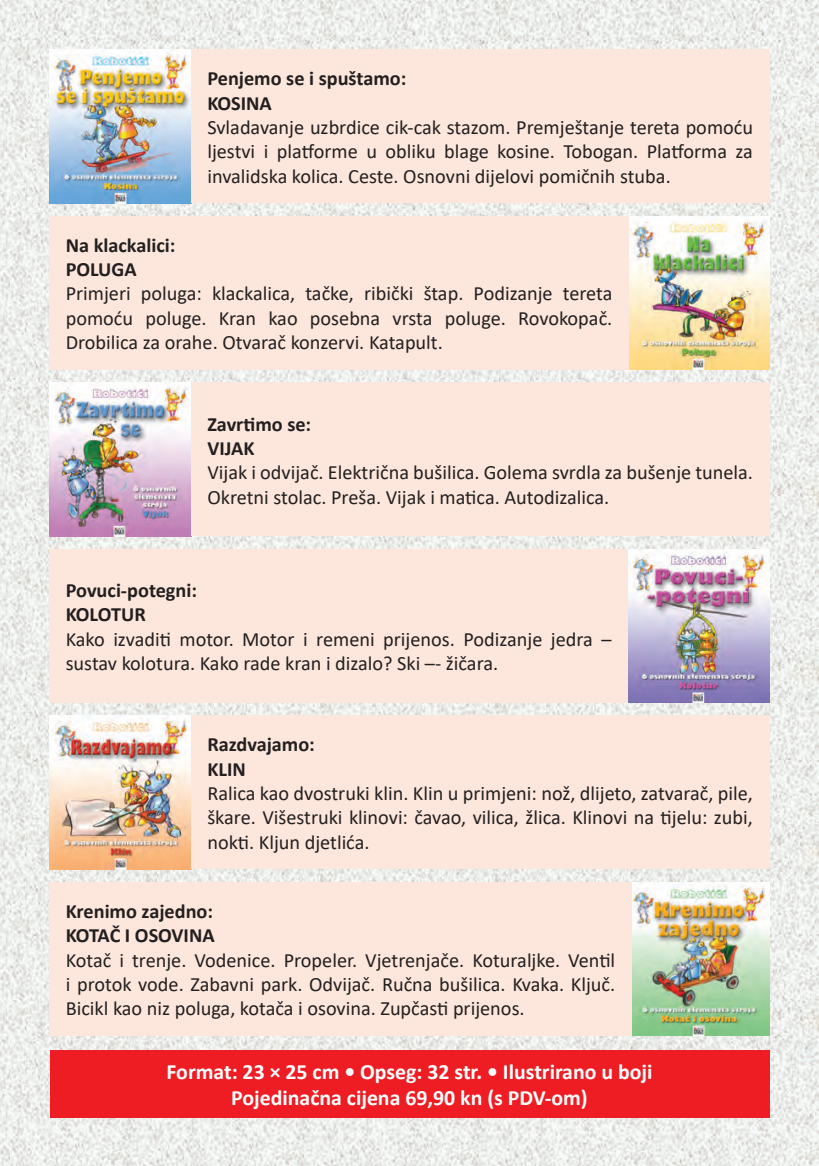
<style>
.page{position:relative;width:819px;height:1166px;background:#fff}
.page>*{position:absolute;margin:0;border:0;box-sizing:border-box;transform-origin:0 0}
.t1{font:700 21.88px "Calibri";color:#fff}
.t2{font:20.3px/24.3px "Calibri";color:#231f20;text-align:justify}
.t3{font:700 20.3px "Calibri";color:#231f20}
</style>
<div class="page">
<img style="left:0;top:0;width:818px;height:1166px">
<img style="left:50px;top:50px;width:141px;height:153px">
<div style="left:191px;top:50px;width:578px;height:153px;background:#fde7dc"></div>
<img style="left:50px;top:382px;width:141px;height:154px">
<div style="left:191px;top:382px;width:578px;height:154px;background:#fde7dc"></div>
<img style="left:50px;top:715px;width:141px;height:154px">
<div style="left:191px;top:715px;width:578px;height:154px;background:#fde7dc"></div>
<img style="left:628px;top:216px;width:141px;height:154px">
<div style="left:50px;top:216px;width:578px;height:154px;background:#fde7dc"></div>
<img style="left:627px;top:549px;width:142px;height:154px">
<div style="left:50px;top:549px;width:577px;height:154px;background:#fde7dc"></div>
<img style="left:631px;top:882px;width:138px;height:153px">
<div style="left:50px;top:882px;width:581px;height:153px;background:#fde7dc"></div>
<div style="left:50px;top:1050px;width:719px;height:67px;background:#ee1d23"></div>
<p class="t3" style="left:207px;top:64px;width:200px">Penjemo se i spuštamo:</p>
<p class="t3" style="left:207px;top:89px;width:66px">KOSINA</p>
<p class="t2" style="left:207px;top:115px;width:547px">Svladavanje uzbrdice cik-cak stazom. Premještanje tereta pomoću ljestvi i platforme u obliku blage kosine. Tobogan. Platforma za invalidska kolica. Ceste. Osnovni dijelovi pomičnih stuba.</p>
<p class="t3" style="left:66px;top:231px;width:111px">Na klackalici:</p>
<p class="t3" style="left:66px;top:255px;width:72px">POLUGA</p>
<p class="t2" style="left:66px;top:281px;width:548px">Primjeri poluga: klackalica, tačke, ribički štap. Podizanje tereta pomoću poluge. Kran kao posebna vrsta poluge. Rovokopač.<br>Drobilica za orahe. Otvarač konzervi. Katapult.</p>
<p class="t3" style="left:207px;top:409px;width:105px">Zavrtimo se:</p>
<p class="t3" style="left:207px;top:434px;width:49px">VIJAK</p>
<p class="t2" style="left:207px;top:460px;width:547px">Vijak i odvijač. Električna bušilica. Golema svrdla za bušenje tunela.<br>Okretni stolac. Preša. Vijak i matica. Autodizalica.</p>
<p class="t3" style="left:66px;top:576px;width:133px">Povuci-potegni:</p>
<p class="t3" style="left:66px;top:600px;width:82px">KOLOTUR</p>
<p class="t2" style="left:66px;top:626px;width:547px">Kako izvaditi motor. Motor i remeni prijenos. Podizanje jedra – sustav kolotura. Kako rade kran i dizalo? Ski –- žičara.</p>
<p class="t3" style="left:207px;top:730px;width:109px">Razdvajamo:</p>
<p class="t3" style="left:207px;top:754px;width:40px">KLIN</p>
<p class="t2" style="left:207px;top:780px;width:547px">Ralica kao dvostruki klin. Klin u primjeni: nož, dlijeto, zatvarač, pile, škare. Višestruki klinovi: čavao, vilica, žlica. Klinovi na tijelu: zubi, nokti. Kljun djetlića.</p>
<p class="t3" style="left:66px;top:897px;width:149px">Krenimo zajedno:</p>
<p class="t3" style="left:66px;top:921px;width:150px">KOTAČ I OSOVINA</p>
<p class="t2" style="left:66px;top:947px;width:551px">Kotač i trenje. Vodenice. Propeler. Vjetrenjače. Koturaljke. Ventil i protok vode. Zabavni park. Odvijač. Ručna bušilica. Kvaka. Ključ.<br>Bicikl kao niz poluga, kotača i osovina. Zupčasti prijenos.</p>
<p class="t1" style="left:166px;top:1056px;width:487px">Format: 23 × 25 cm • Opseg: 32 str. • Ilustrirano u boji</p>
<p class="t1" style="left:231px;top:1082px;width:358px">Pojedinačna cijena 69,90 kn (s PDV-om)</p>
</div>
